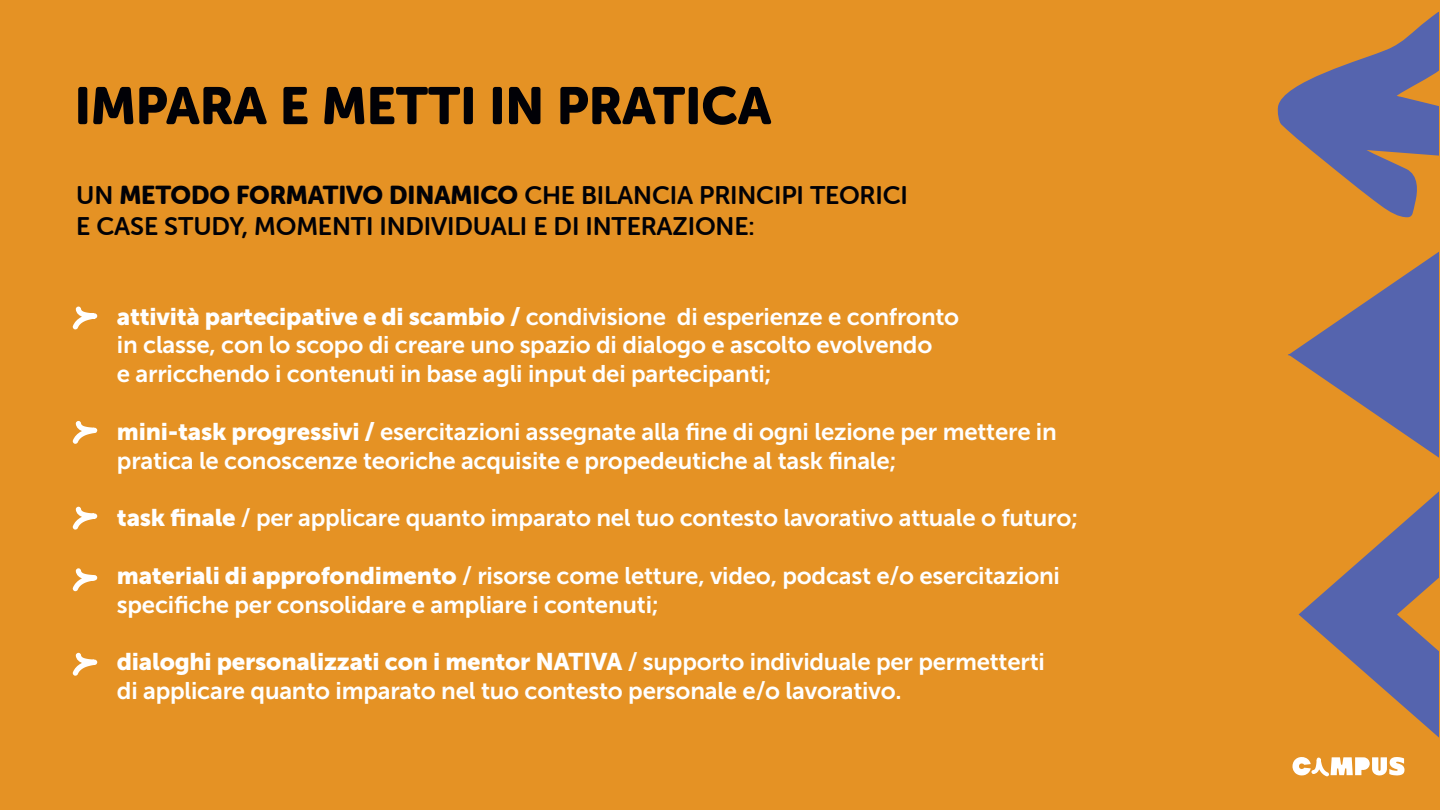
<style>
.page{position:relative;width:1440px;height:810px;background:#fff}
.page>*{position:absolute;margin:0;border:0;box-sizing:border-box;transform-origin:0 0}
.t1{font:52.05px "Museo Sans Rounded 900";letter-spacing:-.005em;color:#010106}
.t2{font:25.5px/30.6px "Museo Sans Rounded 700";letter-spacing:-.005em;color:#010106}
.t3{font:24px/28.8px "Museo Sans 700";letter-spacing:-.01em;color:#fff}
.t4{font:24px "Museo Sans 900";letter-spacing:-.01em;color:#fff}
.s1{font-family:"Museo Sans Rounded 900"}
.s2{font-family:"Museo Sans 900"}
.s3{font-family:"Museo Sans 700"}
</style>
<div class="page">
<div style="left:0;top:0;width:1440px;height:809px;background:#e59224"></div>
<svg style="left:72px;top:306px;width:25px;height:24px"></svg>
<svg style="left:72px;top:421px;width:25px;height:23px"></svg>
<svg style="left:72px;top:507px;width:25px;height:23px"></svg>
<svg style="left:72px;top:568px;width:25px;height:23px"></svg>
<svg style="left:72px;top:653px;width:25px;height:23px"></svg>
<svg style="left:1277px;top:11px;width:162px;height:766px"></svg>
<h1 class="t1" style="left:75px;top:76px;width:698px">IMPARA E METTI IN PRATICA</h1>
<p class="t2" style="left:76px;top:180px;width:833px">UN <span class="s1">METODO FORMATIVO DINAMICO</span> CHE BILANCIA PRINCIPI TEORICI<br>E CASE STUDY, MOMENTI INDIVIDUALI E DI INTERAZIONE:</p>
<p class="t3" style="left:117px;top:302px;width:844px"><span class="s2">attività partecipative e di scambio /</span> condivisione di esperienze e confronto in classe, con lo scopo di creare uno spazio di dialogo e ascolto evolvendo<br>e arricchendo i contenuti in base agli input dei partecipanti;</p>
<p class="t3" style="left:117px;top:417px;width:941px"><span class="s2">mini-task progressivi /</span> esercitazioni assegnate alla fine di ogni lezione per mettere in pratica le conoscenze teoriche acquisite e propedeutiche al task finale;</p>
<p class="t3" style="left:117px;top:503px;width:962px"><span class="s2">task finale</span> / per applicare quanto imparato nel tuo contesto lavorativo attuale o futuro;</p>
<p class="t3" style="left:117px;top:561px;width:944px"><span class="s2">materiali di approfondimento</span> / risorse come letture, video, podcast e/o esercitazioni specifiche per consolidare e ampliare i contenuti;</p>
<p class="t4" style="left:117px;top:648px;width:929px">dialoghi personalizzati con i mentor NATIVA <span class="s3">/ supporto individuale per permetterti</span></p>
<p class="t3" style="left:117px;top:676px;width:786px">di applicare quanto imparato nel tuo contesto personale e/o lavorativo.</p>
</div>
